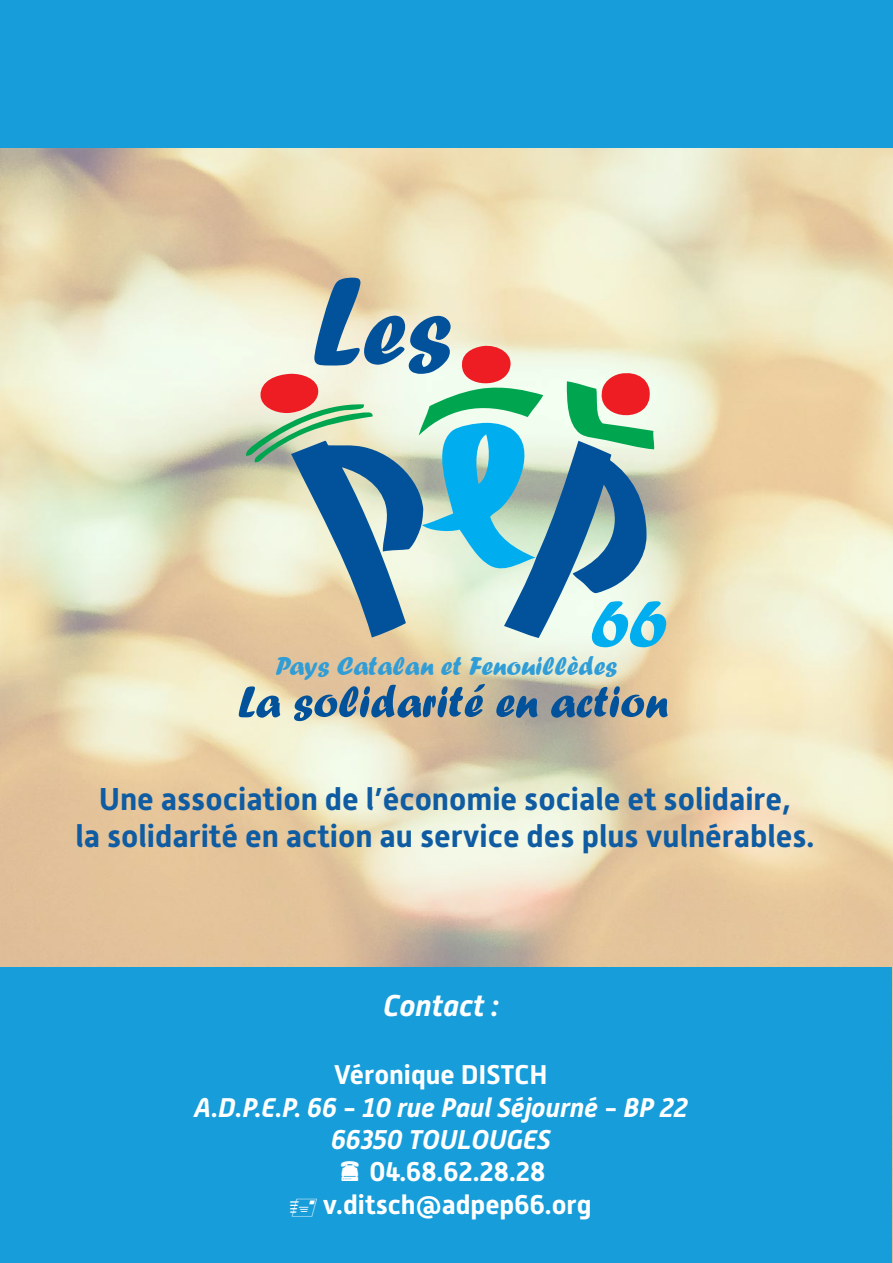
<style>
.page{position:relative;width:893px;height:1263px;background:#fff}
.page>*{position:absolute;margin:0;border:0;box-sizing:border-box;transform-origin:0 0}
.t1{font:700 31.5px/37.8px "Alwyn New";color:#0f5ca2;text-align:center}
.t2{font:italic 700 30px "Alwyn New";color:#fff}
.t3{font:700 27px/32.4px "Alwyn New";color:#fff;text-align:center}
.t4{font:italic 700 27px/32.4px "Alwyn New";color:#fff;text-align:center}
.t5{font:26.85px "Forte";color:#309dd7}
</style>
<div class="page">
<img style="left:0;top:0;width:893px;height:1263px">
<div style="left:0;top:0;width:892px;height:147px;background:#179dd9"></div>
<div style="left:0;top:967px;width:891px;height:296px;background:#179dd9"></div>
<svg style="left:239px;top:686px;width:41px;height:32px"></svg>
<svg style="left:294px;top:684px;width:191px;height:37px;background:#89989d"></svg>
<svg style="left:496px;top:695px;width:41px;height:23px"></svg>
<svg style="left:551px;top:686px;width:117px;height:32px;background:#768b9a"></svg>
<svg style="left:245px;top:278px;width:421px;height:369px;background:#a6bfbc"></svg>
<p class="t5" style="left:275px;top:651px;width:343px">Pays Catalan et Fenouillèdes</p>
<p class="t1" style="left:75px;top:780px;width:741px">Une association de l’économie sociale et solidaire,<br>la solidarité en action au service des plus vulnérables.</p>
<p class="t2" style="left:383px;top:988px;width:117px">Contact :</p>
<p class="t3" style="left:334px;top:1059px;width:215px">Véronique DISTCH</p>
<p class="t4" style="left:194px;top:1091px;width:496px">A.D.P.E.P. 66 - 10 rue Paul Séjourné - BP 22<br>66350 TOULOUGES</p>
<p class="t3" style="left:323px;top:1156px;width:270px">04.68.62.28.28 v.ditsch@adpep66.org</p>
</div>
